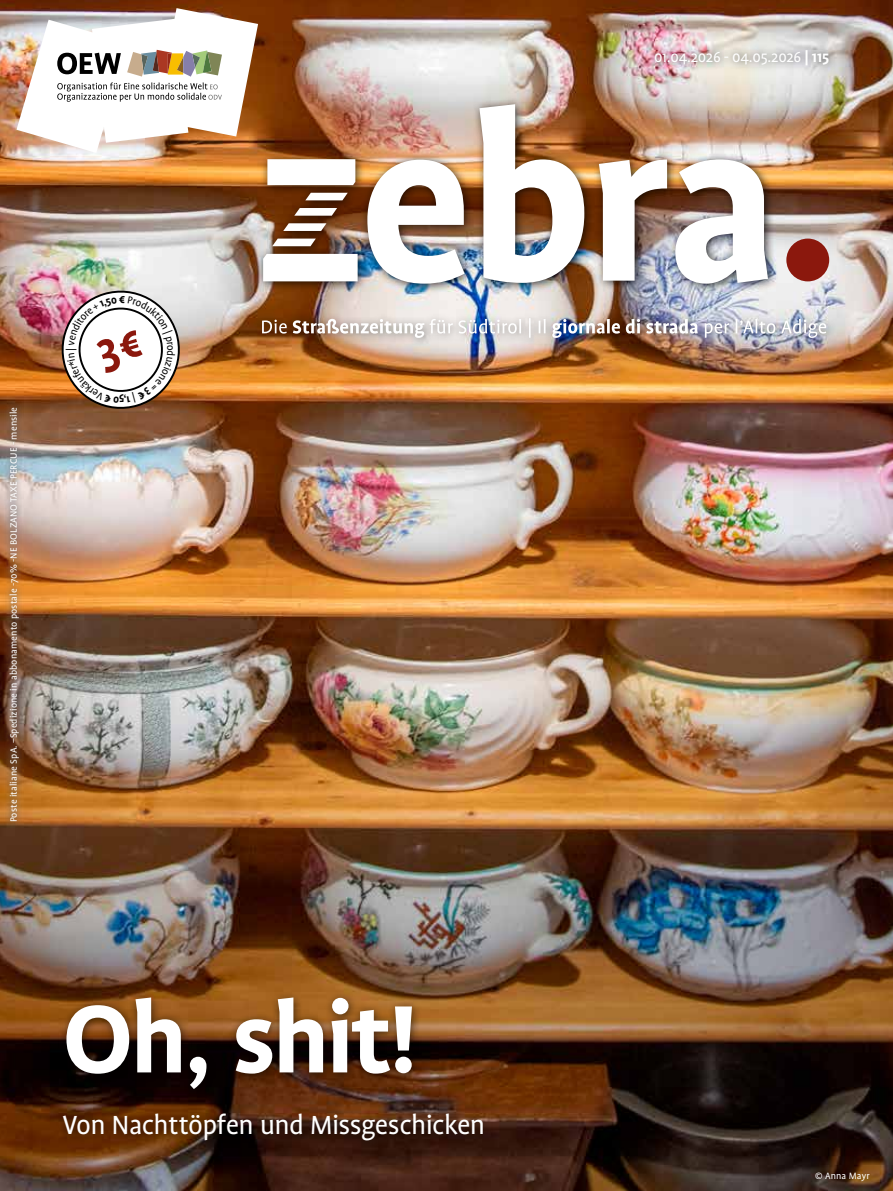
<style>
.page{position:relative;width:893px;height:1191px;background:#fff}
.page>*{position:absolute;margin:0;border:0;box-sizing:border-box;transform-origin:0 0}
.t1{font:700 109.5px "Profile Pro";letter-spacing:-.03em;color:#fff}
.t2{font:30px "Profile Pro";letter-spacing:-.02em;color:#fff}
.t3{font:16.5px "Profile Pro";letter-spacing:-.01em;color:#fff}
.t4{font:10.5px "Profile Pro";letter-spacing:.01em;color:#fff}
.s1{font-weight:700}
</style>
<div class="page">
<img style="left:0;top:0;width:893px;height:1191px">
<img style="left:17px;top:8px;width:241px;height:145px">
<div style="left:256px;top:97px;width:522px;height:197px;background:#000;opacity:.75"></div>
<img style="left:479px;top:104px;width:105px;height:179px">
<img style="left:263px;top:159px;width:95px;height:122px">
<img style="left:675px;top:159px;width:93px;height:125px">
<img style="left:367px;top:160px;width:98px;height:124px">
<img style="left:599px;top:159px;width:68px;height:122px">
<div style="left:786px;top:238px;width:43px;height:43px;background:#8b180d;border-radius:50%"></div>
<div style="left:255px;top:311px;width:581px;height:37px;background:#000;opacity:.45"></div>
<img style="left:262px;top:318px;width:564px;height:20px">
<div style="left:57px;top:990px;width:436px;height:160px;background:#000;opacity:.6"></div>
<div style="left:1px;top:398px;width:26px;height:432px;background:#fff;opacity:.75"></div>
<div style="left:646px;top:42px;width:191px;height:31px;background:#000;opacity:.75"></div>
<img style="left:56px;top:285px;width:130px;height:130px">
<p class="t4" style="left:8px;top:822px;width:417px;rotate:-90deg">Poste italiane SpA. –Spedizione in abbonamento postale -70% -NE BOLZANO TAXE PERCUE - mensile</p>
<h1 class="t1" style="left:62px;top:973px;width:356px">Oh, shit!</h1>
<h2 class="t2" style="left:62px;top:1108px;width:424px">Von Nachttöpfen und Missgeschicken</h2>
<h3 class="t3" style="left:654px;top:48px;width:177px">01.04.2026 - 04.05.2026 <span class="s1">| 115</span></h3>
<p class="t4" style="left:815px;top:1169px;width:56px">© Anna Mayr</p>
</div>
